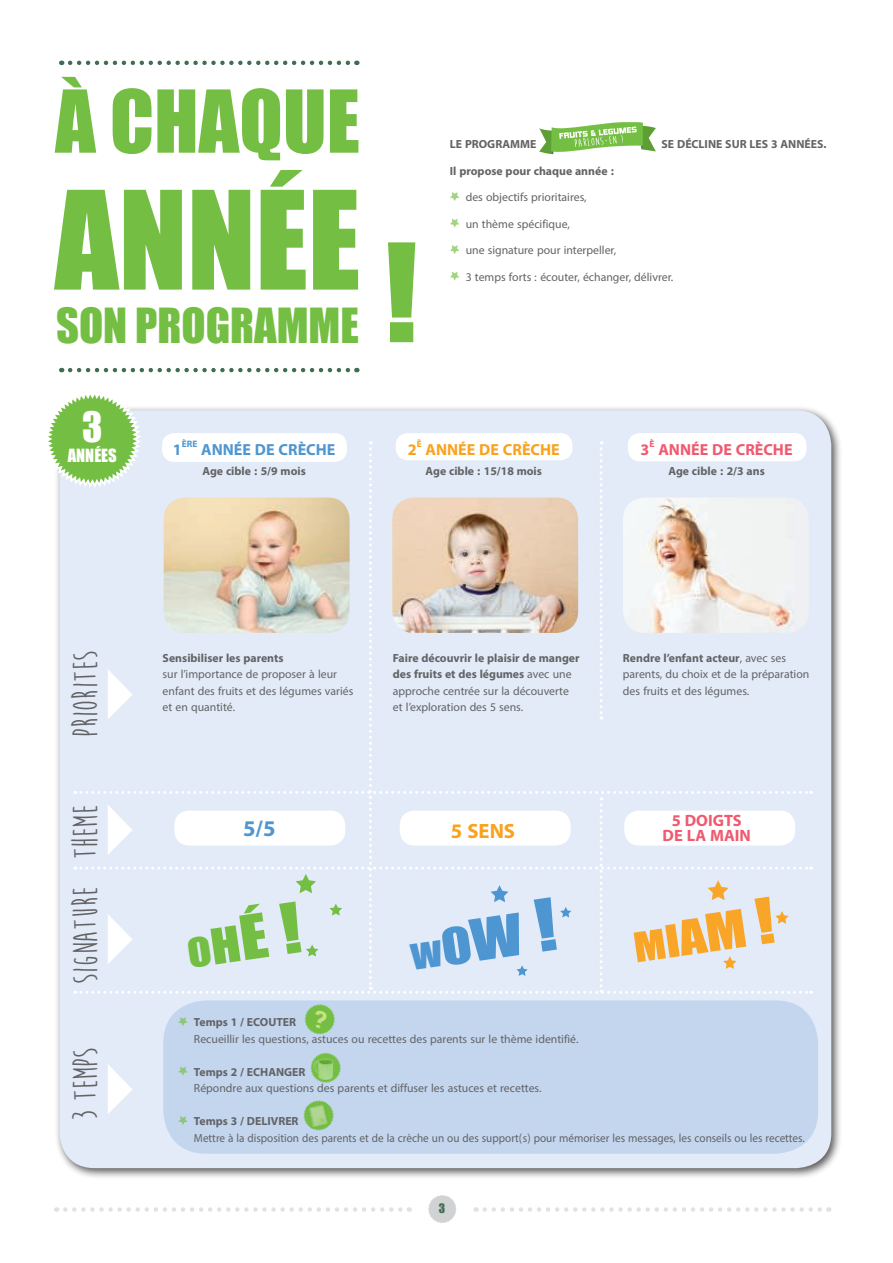
<style>
.page{position:relative;width:893px;height:1263px;background:#fff}
.page>*{position:absolute;margin:0;border:0;box-sizing:border-box;transform-origin:0 0}
.t1{font:126.3px "Impact";color:#74bf43}
.t2{font:79.95px "Impact";color:#74bf43}
.t3{font:44.4px "Impact";color:#74bf43}
.t4{font:38.4px "Impact";color:#fff}
.t5{font:36.75px "Impact";color:#74bf43;scale:1.18 1}
.t6{font:700 35.4px "Moon Flower";color:#636366}
.t7{font:32.4px "Impact";color:#4e96d1;scale:1.18 1}
.t8{font:700 31.5px "Myriad Arabic";color:#4e96d1}
.t9{font:700 28.95px "Myriad Arabic";color:#f9a21c}
.t10{font:700 22.95px "Myriad Arabic";color:#f05970}
.t11{font:700 22.5px "Myriad Arabic";color:#4e96d1}
.t12{font:700 22.5px "Myriad Arabic";color:#f9a21c}
.t13{font:700 22.5px "Myriad Arabic";color:#f05970}
.t14{font:16.65px "Impact";color:#fff}
.t15{font:16.5px/16.5px "Myriad Arabic";color:#636366}
.t16{font:700 16.5px "Myriad Arabic";color:#636366}
.t17{font:16.5px "Myriad Arabic";color:#636366;scale:.95 1}
.t18{font:12px "Impact";color:#3f6d52}
.s1{font-weight:700}
.s2{font-size:45.45px}
.s3{font-size:56.85px}
.s4{font-size:64.35px}
.s5{font-size:46.65px}
.s6{font-size:53.25px}
.s7{font-size:66.6px}
.s8{font-size:37.8px;color:#f9a628}
.s9{font-size:41.25px;color:#f9a628}
.s10{font-size:44.7px;color:#f9a628}
.s11{font-size:48.15px;color:#f9a628}
.s12{font-size:58.35px;color:#f9a628}
</style>
<div class="page">
<div style="left:54px;top:405px;width:789px;height:774px;background:#231f20;opacity:.75"></div>
<div style="left:60px;top:410px;width:771px;height:758px;background:#e2ebf7;border-radius:35px"></div>
<div style="left:163px;top:1000px;width:655px;height:154px;background:#c3d6ee;border-radius:43px"></div>
<svg style="left:70px;top:368px;width:287px;height:4px"></svg>
<svg style="left:70px;top:61px;width:287px;height:4px"></svg>
<svg style="left:539px;top:122px;width:117px;height:32px"></svg>
<svg style="left:450px;top:192px;width:9px;height:9px"></svg>
<svg style="left:450px;top:219px;width:9px;height:9px"></svg>
<svg style="left:450px;top:245px;width:9px;height:9px"></svg>
<svg style="left:450px;top:272px;width:9px;height:9px"></svg>
<svg style="left:48px;top:395px;width:764px;height:599px"></svg>
<svg style="left:107px;top:1064px;width:26px;height:50px"></svg>
<img style="left:164px;top:497px;width:186px;height:136px">
<img style="left:392px;top:497px;width:186px;height:136px">
<img style="left:623px;top:497px;width:186px;height:136px">
<svg style="left:178px;top:1017px;width:10px;height:9px"></svg>
<svg style="left:178px;top:1066px;width:10px;height:10px"></svg>
<svg style="left:178px;top:1116px;width:10px;height:9px"></svg>
<svg style="left:428px;top:1195px;width:29px;height:28px"></svg>
<svg style="left:65px;top:1207px;width:345px;height:5px"></svg>
<svg style="left:485px;top:1207px;width:344px;height:5px"></svg>
<svg style="left:303px;top:1100px;width:31px;height:31px"></svg>
<img style="left:306px;top:1102px;width:24px;height:27px">
<svg style="left:310px;top:1052px;width:26px;height:31px"></svg>
<img style="left:311px;top:1053px;width:30px;height:26px">
<svg style="left:304px;top:1004px;width:31px;height:31px"></svg>
<h2 class="t2" style="left:55px;top:84px;width:306px">À CHAQUE</h2>
<h1 class="t1" style="left:55px;top:180px;width:307px">ANNÉE</h1>
<h3 class="t3" style="left:56px;top:305px;width:304px">SON PROGRAMME</h3>
<h3 class="t4" style="left:82px;top:409px;width:22px">3</h3>
<p class="t14" style="left:68px;top:448px;width:51px">ANNÉES</p>
<h3 class="t11" style="left:173px;top:434px;width:164px">1<sup>ÈRE</sup> ANNÉE DE CRÈCHE</h3>
<p class="t16" style="left:202px;top:460px;width:105px">Age cible : 5/9 mois</p>
<h1 class="t1" style="left:383px;top:233px;width:36px">!</h1>
<p class="t16" style="left:450px;top:133px;width:88px">LE PROGRAMME</p>
<p class="t16" style="left:662px;top:133px;width:166px">SE DÉCLINE SUR LES 3 ANNÉES.</p>
<p class="t16" style="left:450px;top:159px;width:166px">Il propose pour chaque année :</p>
<p class="t15" style="left:466px;top:182px;width:209px;line-height:26.5px">des objectifs prioritaires,<br>un thème spécifique,<br>une signature pour interpeller,<br>3 temps forts : écouter, échanger, délivrer.</p>
<h3 class="t12" style="left:408px;top:434px;width:153px">2<sup>È</sup> ANNÉE DE CRÈCHE</h3>
<p class="t16" style="left:426px;top:460px;width:118px">Age cible : 15/18 mois</p>
<h3 class="t13" style="left:641px;top:434px;width:153px">3<sup>È</sup> ANNÉE DE CRÈCHE</h3>
<p class="t16" style="left:668px;top:460px;width:98px">Age cible : 2/3 ans</p>
<h3 class="t6" style="left:68px;top:738px;width:88px;rotate:-90deg">PRIORITES</h3>
<p class="t16" style="left:163px;top:646px;width:122px">Sensibiliser les parents</p>
<p class="t15" style="left:163px;top:664px;width:192px">sur l’importance de proposer à leur enfant des fruits et des légumes variés et en quantité.</p>
<p class="t15" style="left:393px;top:648px;width:188px"><span class="s1">Faire découvrir le plaisir de manger des fruits et des légumes</span> avec une approche centrée sur la découverte et l’exploration des 5 sens.</p>
<p class="t15" style="left:623px;top:648px;width:188px"><span class="s1">Rendre l’enfant acteur</span>, avec ses parents, du choix et de la préparation des fruits et des légumes.</p>
<h3 class="t6" style="left:68px;top:859px;width:55px;rotate:-90deg">THEME</h3>
<h3 class="t6" style="left:68px;top:984px;width:99px;rotate:-90deg">SIGNATURE</h3>
<h3 class="t6" style="left:68px;top:1120px;width:74px;rotate:-90deg">3 temps</h3>
<h3 class="t8" style="left:243px;top:807px;width:34px">5/5</h3>
<h3 class="t9" style="left:451px;top:811px;width:66px">5 SENS</h3>
<h3 class="t10" style="left:672px;top:805px;width:71px">5 DOIGTS</h3>
<h3 class="t10" style="left:663px;top:820px;width:90px">DE LA MAIN</h3>
<h3 class="t5" style="left:185px;top:937px;width:99px;rotate:-8deg">O<span class="s2">H</span><span class="s3">É</span> <span class="s4">!</span></h3>
<h3 class="t7" style="left:409px;top:942px;width:310px;rotate:-8deg">W<span class="s5">O</span><span class="s6">W</span> <span class="s7">!</span> <span class="s8">M</span><span class="s9">I</span><span class="s10">A</span><span class="s11">M</span> <span class="s12">!</span></h3>
<p class="t16" style="left:194px;top:1011px;width:104px">Temps 1 / ECOUTER</p>
<p class="t15" style="left:194px;top:1029px;width:386px">Recueillir les questions, astuces ou recettes des parents sur le thème identifié.</p>
<p class="t16" style="left:194px;top:1060px;width:113px">Temps 2 / ECHANGER</p>
<p class="t15" style="left:194px;top:1078px;width:349px">Répondre aux questions des parents et diffuser les astuces et recettes.</p>
<p class="t16" style="left:194px;top:1110px;width:106px">Temps 3 / DELIVRER</p>
<p class="t17" style="left:194px;top:1126px;width:644px">Mettre à la disposition des parents et de la crèche un ou des support(s) pour mémoriser les messages, les conseils ou les recettes.</p>
<p class="t18" style="left:439px;top:1203px;width:8px">3</p>
</div>
